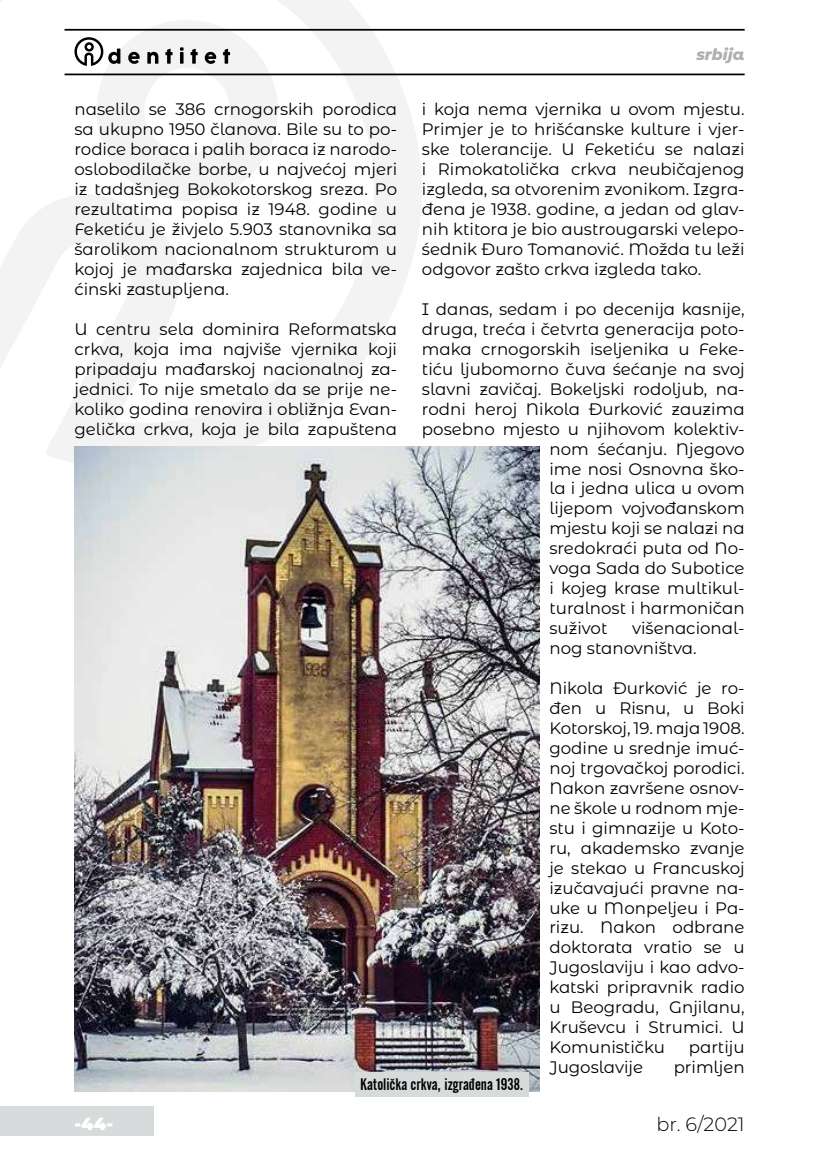
<style>
.page{position:relative;width:820px;height:1166px;background:#fff}
.page>*{position:absolute;margin:0;border:0;box-sizing:border-box;transform-origin:0 0}
.t1{font:300 19.25px "Montserrat Alternates";color:#000}
.t2{font:900 17.5px "Montserrat";color:#fff}
.t3{font:16.62px/19.9px "Montserrat Alternates";color:#000;text-align:justify}
.t4{font:16.62px "Alternate Gothic No 2 BT";color:#000}
.t5{font:italic 800 15.75px "Montserrat Alternates";color:#aeafb2}
</style>
<div class="page">
<svg style="left:0;top:0;width:428px;height:463px"></svg>
<svg style="left:83px;top:7px;width:208px;height:207px"></svg>
<div style="left:0;top:1106px;width:154px;height:30px;background:#d8dbdc"></div>
<svg style="left:74px;top:37px;width:46px;height:29px"></svg>
<svg style="left:128px;top:52px;width:12px;height:12px"></svg>
<svg style="left:147px;top:52px;width:11px;height:12px"></svg>
<svg style="left:165px;top:49px;width:7px;height:15px"></svg>
<svg style="left:180px;top:47px;width:3px;height:17px"></svg>
<svg style="left:190px;top:49px;width:8px;height:15px"></svg>
<svg style="left:205px;top:52px;width:11px;height:12px"></svg>
<svg style="left:223px;top:49px;width:7px;height:15px"></svg>
<hr style="left:64px;top:29px;width:680px;height:2px;background:#000">
<hr style="left:64px;top:74px;width:680px;height:1px;background:#000">
<img style="left:74px;top:446px;width:465px;height:645px">
<div style="left:355px;top:1071px;width:173px;height:25px;background:#d8dbdc"></div>
<p class="t3" style="left:74px;top:99px;width:324px">naselilo se 386 crnogorskih porodica sa ukupno 1950 članova. Bile su to po&shy;rodice boraca i palih boraca iz narodo&shy;oslobodilačke borbe, u najvećoj mjeri iz tadašnjeg Bokokotorskog sreza. Po rezultatima popisa iz 1948. godine u Feketiću je živjelo 5.903 stanovnika sa šarolikom nacionalnom strukturom u kojoj je mađarska zajednica bila ve&shy;ćinski zastupljena.</p>
<p class="t3" style="left:74px;top:318px;width:324px">U centru sela dominira Reformatska crkva, koja ima najviše vjernika koji pripadaju mađarskoj nacionalnoj za&shy;jednici. To nije smetalo da se prije ne&shy;koliko godina renovira i obližnja Evan&shy;gelička crkva, koja je bila zapuštena</p>
<p class="t5" style="left:696px;top:43px;width:50px">srbija</p>
<p class="t3" style="left:422px;top:99px;width:324px">i koja nema vjernika u ovom mjestu.<br>Primjer je to hrišćanske kulture i vjer&shy;ske tolerancije. U Feketiću se nalazi i Rimokatolička crkva neubičajenog izgleda, sa otvorenim zvonikom. Izgra&shy;đena je 1938. godine, a jedan od glav&shy;nih ktitora je bio austrougarski velepo&shy;śednik Đuro Tomanović. Možda tu leži odgovor zašto crkva izgleda tako.</p>
<p class="t3" style="left:422px;top:298px;width:324px">I danas, sedam i po decenija kasnije,</p>
<p class="t3" style="left:422px;top:318px;width:324px">druga, treća i četvrta generacija poto-</p>
<p class="t3" style="left:422px;top:338px;width:324px">maka crnogorskih iseljenika u Feke-</p>
<p class="t3" style="left:422px;top:358px;width:324px">tiću ljubomorno čuva śećanje na svoj</p>
<p class="t3" style="left:422px;top:378px;width:324px">slavni zavičaj. Bokeljski rodoljub, na-</p>
<p class="t3" style="left:422px;top:398px;width:324px">rodni heroj Nikola Đurković zauzima</p>
<p class="t3" style="left:422px;top:418px;width:324px">posebno mjesto u njihovom kolektiv-</p>
<p class="t3" style="left:549px;top:438px;width:197px">nom śećanju. Njegovo</p>
<p class="t3" style="left:549px;top:458px;width:197px">ime nosi Osnovna ško-</p>
<p class="t3" style="left:549px;top:478px;width:197px">la i jedna ulica u ovom</p>
<p class="t3" style="left:549px;top:498px;width:197px">lijepom vojvođanskom</p>
<p class="t3" style="left:549px;top:518px;width:197px">mjestu koji se nalazi na</p>
<p class="t3" style="left:549px;top:538px;width:197px">sredokraći puta od No-</p>
<p class="t3" style="left:549px;top:558px;width:197px">voga Sada do Subotice</p>
<p class="t3" style="left:549px;top:578px;width:197px">i kojeg krase multikul-</p>
<p class="t3" style="left:549px;top:598px;width:197px">turalnost i harmoničan</p>
<p class="t3" style="left:549px;top:618px;width:60px">suživot</p>
<p class="t3" style="left:549px;top:618px;width:197px;text-indent:83px">višenacional&shy;nog stanovništva.</p>
<p class="t3" style="left:549px;top:677px;width:197px">Nikola Đurković je ro&shy;đen u Risnu, u Boki Kotorskoj, 19. maja 1908. godine u srednje imuć&shy;noj trgovačkoj porodici.<br>Nakon završene osnov&shy;ne škole u rodnom mje&shy;stu i gimnazije u Koto&shy;ru, akademsko zvanje je stekao u Francuskoj izučavajući pravne na&shy;uke u Monpeljeu i Pa&shy;rizu. Nakon odbrane doktorata vratio se u Jugoslaviju i kao advo&shy;katski pripravnik radio u Beogradu, Gnjilanu, Kruševcu i Strumici. U Komunističku</p>
<p class="t3" style="left:688px;top:1036px;width:57px">partiju</p>
<p class="t4" style="left:360px;top:1075px;width:165px">Katolička crkva, izgrađena 1938.</p>
<p class="t3" style="left:549px;top:1056px;width:95px">Jugoslavije</p>
<p class="t3" style="left:673px;top:1056px;width:72px">primljen</p>
<p class="t2" style="left:74px;top:1110px;width:40px">-44-</p>
<p class="t1" style="left:656px;top:1111px;width:90px">br. 6/2021</p>
</div>
